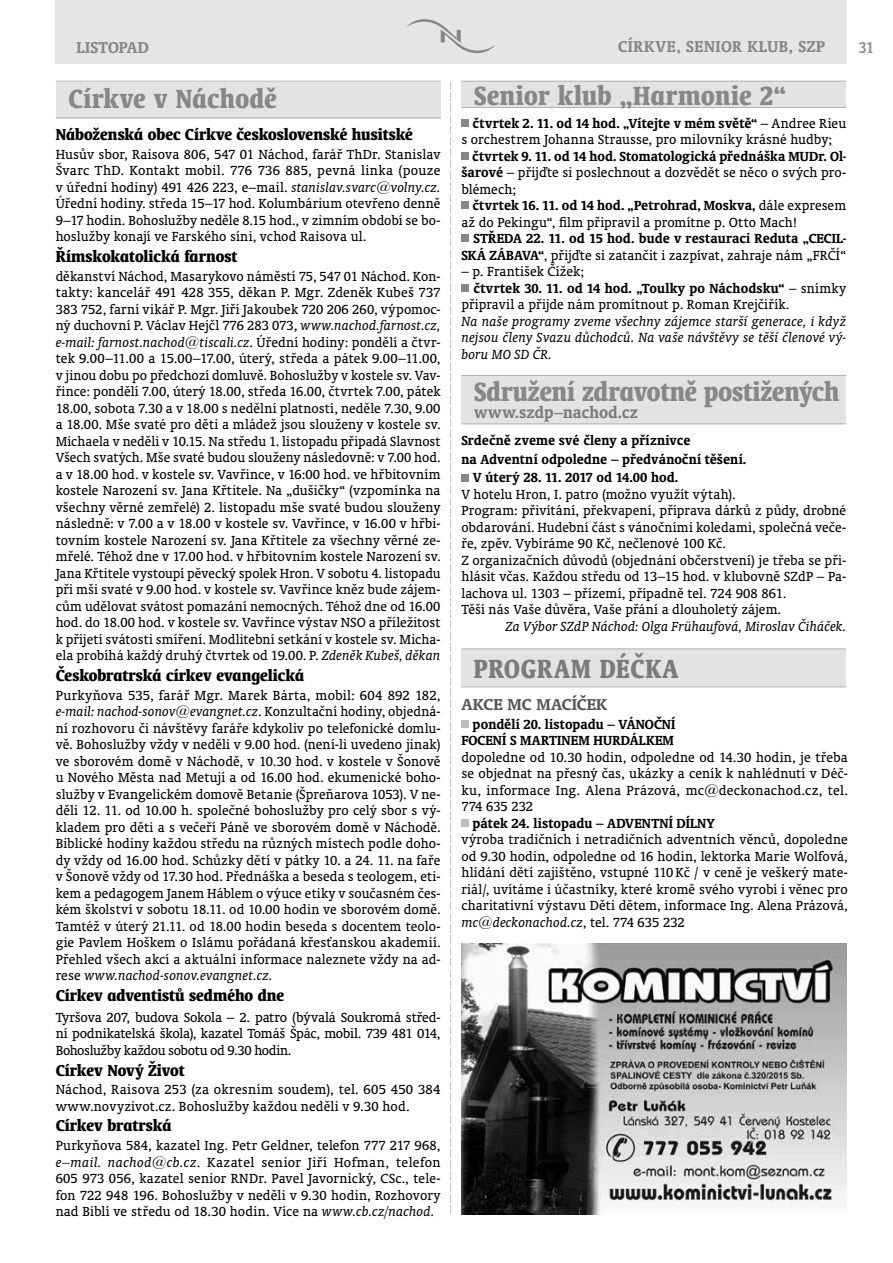
<style>
.page{position:relative;width:893px;height:1263px;background:#fff}
.page>*{position:absolute;margin:0;border:0;box-sizing:border-box;transform-origin:0 0}
.t1{font:700 condensed 30px "Oranda AT";letter-spacing:.005em;color:#878787;scale:.95 1}
.t2{font:700 condensed 30px "Oranda AT";letter-spacing:.03em;color:#7c7b7b;scale:.92 1}
.t3{font:700 condensed 18px "Oranda AT";color:#000}
.t4{font:700 18px "Oranda AT";letter-spacing:.03em;color:#878787}
.t5{font:700 18px "Oranda AT";color:#7c7b7b}
.t6{font:700 18px "Oranda AT";letter-spacing:.01em;color:#575756;scale:1.05 1}
.t7{font:700 18px "Oranda AT";letter-spacing:.01em;color:#878787}
.t8{font:700 18px "Oranda AT";color:#929292;scale:.9 1}
.t9{font:15px/16.5px "Oranda AT";letter-spacing:.005em;color:#000;text-align:justify}
.t10{font:700 15px/16.5px "Oranda AT";letter-spacing:.005em;color:#000;text-align:right}
.t11{font:italic 15px/16.5px "Oranda AT";letter-spacing:.005em;color:#000;text-align:justify}
.s1{font-style:italic}
.s2{font-weight:700}
.s3{font-weight:400}
</style>
<div class="page">
<div style="left:55px;top:0;width:792px;height:64px;background:#e5e5e5"></div>
<svg style="left:406px;top:19px;width:89px;height:34px"></svg>
<div style="left:56px;top:82px;width:385px;height:36px;background:#e3e3e3"></div>
<hr style="left:56px;top:117px;width:385px;height:1px;background:#b3b2b2">
<hr style="left:56px;top:81px;width:385px;height:1px;background:#b3b2b2">
<svg style="left:450px;top:81px;width:1px;height:1133px"></svg>
<div style="left:461px;top:376px;width:385px;height:48px;background:#e3e3e3"></div>
<hr style="left:461px;top:423px;width:385px;height:1px;background:#b3b2b2">
<hr style="left:461px;top:375px;width:385px;height:1px;background:#b3b2b2">
<div style="left:461px;top:82px;width:385px;height:26px;background:#e3e3e3"></div>
<hr style="left:461px;top:107px;width:385px;height:1px;background:#b3b2b2">
<hr style="left:461px;top:81px;width:385px;height:1px;background:#b3b2b2">
<img style="left:461px;top:943px;width:385px;height:271px">
<div style="left:461px;top:119px;width:8px;height:8px;background:#878787"></div>
<div style="left:461px;top:152px;width:8px;height:8px;background:#878787"></div>
<div style="left:461px;top:201px;width:8px;height:8px;background:#878787"></div>
<div style="left:461px;top:234px;width:8px;height:8px;background:#878787"></div>
<div style="left:461px;top:284px;width:8px;height:8px;background:#878787"></div>
<div style="left:461px;top:474px;width:8px;height:7px;background:#878787"></div>
<div style="left:461px;top:720px;width:8px;height:8px;background:#bcbcbc"></div>
<div style="left:461px;top:819px;width:8px;height:8px;background:#bcbcbc"></div>
<div style="left:461px;top:649px;width:385px;height:37px;background:#e3e3e3"></div>
<hr style="left:461px;top:686px;width:385px;height:1px;background:#b3b2b2">
<hr style="left:461px;top:648px;width:385px;height:1px;background:#b3b2b2">
<p class="t7" style="left:77px;top:37px;width:74px">LISTOPAD</p>
<p class="t4" style="left:618px;top:36px;width:208px">CÍRKVE, SENIOR KLUB, SZP</p>
<p class="t8" style="left:859px;top:37px;width:18px">31</p>
<h1 class="t1" style="left:69px;top:81px;width:221px">Církve v Náchodě</h1>
<p class="t3" style="left:56px;top:124px;width:359px">Náboženská obec Církve československé husitské</p>
<p class="t9" style="left:56px;top:146px;width:386px">Husův sbor, Raisova 806, 547 01 Náchod, farář ThDr. Stanislav Švarc ThD. Kontakt mobil. 776 736 885, pevná linka (pouze v úřední hodiny) 491 426 223, e–mail. <span class="s1">stanislav.svarc@volny.cz.<br></span>Úřední hodiny. středa 15–17 hod. Kolumbárium otevřeno denně 9–17 hodin. Bohoslužby neděle 8.15 hod., v zimním období se bo&shy;hoslužby konají ve Farského síni, vchod Raisova ul.</p>
<p class="t3" style="left:56px;top:246px;width:183px">Římskokatolická farnost</p>
<p class="t9" style="left:56px;top:268px;width:386px">děkanství Náchod, Masarykovo náměstí 75, 547 01 Náchod. Kon&shy;takty: kancelář 491 428 355, děkan P. Mgr. Zdeněk Kubeš 737<br>383 752, farní vikář P. Mgr. Jiří Jakoubek 720 206 260, výpomoc&shy;ný duchovní P. Václav Hejčl 776 283 073, <span class="s1">www.nachod.farnost.cz, e-mail: farnost.nachod@tiscali.cz</span>. Úřední hodiny: pondělí a čtvr&shy;tek 9.00–11.00 a 15.00–17.00, úterý, středa a pátek 9.00–11.00, v jinou dobu po předchozí domluvě. Bohoslužby v kostele sv. Vav&shy;řince: pondělí 7.00, úterý 18.00, středa 16.00, čtvrtek 7.00, pátek 18.00, sobota 7.30 a v 18.00 s nedělní platností, neděle 7.30, 9.00 a 18.00. Mše svaté pro děti a mládež jsou slouženy v kostele sv.<br>Michaela v neděli v 10.15. Na středu 1. listopadu připadá Slavnost Všech svatých. Mše svaté budou slouženy následovně: v 7.00 hod. a v 18.00 hod. v kostele sv. Vavřince, v 16:00 hod. ve hřbitovním kostele Narození sv. Jana Křtitele. Na „dušičky“ (vzpomínka na všechny věrné zemřelé) 2. listopadu mše svaté budou slouženy následně: v 7.00 a v 18.00 v kostele sv. Vavřince, v 16.00 v hřbi&shy;tovním kostele Narození sv. Jana Křtitele za všechny věrné ze&shy;mřelé. Téhož dne v 17.00 hod. v hřbitovním kostele Narození sv.<br>Jana Křtitele vystoupí pěvecký spolek Hron. V sobotu 4. listopadu při mši svaté v 9.00 hod. v kostele sv. Vavřince kněz bude zájem&shy;cům udělovat svátost pomazání nemocných. Téhož dne od 16.00 hod. do 18.00 hod. v kostele sv. Vavřince výstav NSO a příležitost k přijetí svátosti smíření. Modlitební setkání v kostele sv. Micha&shy;ela probíhá každý druhý čtvrtek od 19.00. P. <span class="s1">Zdeněk Kubeš, děkan</span></p>
<p class="t3" style="left:56px;top:665px;width:250px">Českobratrská církev evangelická</p>
<p class="t9" style="left:56px;top:687px;width:386px">Purkyňova 535, farář Mgr. Marek Bárta, mobil: 604 892 182, <span class="s1">e-mail: nachod-sonov@evangnet.cz</span>. Konzultační hodiny, objedná&shy;ní rozhovoru či návštěvy faráře kdykoliv po telefonické domlu&shy;vě. Bohoslužby vždy v neděli v 9.00 hod. (není-li uvedeno jinak) ve sborovém domě v Náchodě, v 10.30 hod. v kostele v Šonově u Nového Města nad Metují a od 16.00 hod. ekumenické boho&shy;služby v Evangelickém domově Betanie (Špreňarova 1053). V ne&shy;děli 12. 11. od 10.00 h. společné bohoslužby pro celý sbor s vý&shy;kladem pro děti a s večeří Páně ve sborovém domě v Náchodě.<br>Biblické hodiny každou středu na různých místech podle doho&shy;dy vždy od 16.00 hod. Schůzky dětí v pátky 10. a 24. 11. na faře v Šonově vždy od 17.30 hod. Přednáška a beseda s teologem, eti&shy;kem a pedagogem Janem Háblem o výuce etiky v současném čes&shy;kém školství v sobotu 18.11. od 10.00 hodin ve sborovém domě.<br>Tamtéž v úterý 21.11. od 18.00 hodin beseda s docentem teolo&shy;gie Pavlem Hoškem o Islámu pořádaná křesťanskou akademií.<br>Přehled všech akcí a aktuální informace naleznete vždy na ad&shy;rese <span class="s1">www.nachod-sonov.evangnet.cz.</span></p>
<p class="t3" style="left:56px;top:985px;width:230px">Církev adventistů sedmého dne</p>
<p class="t9" style="left:56px;top:1009px;width:386px">Tyršova 207, budova Sokola – 2. patro (bývalá Soukromá střed&shy;ní podnikatelská škola), kazatel Tomáš Špác, mobil. 739 481 014, Bohoslužby každou sobotu od 9.30 hodin.</p>
<p class="t3" style="left:56px;top:1059px;width:130px">Církev Nový Život</p>
<p class="t9" style="left:56px;top:1081px;width:386px">Náchod, Raisova 253 (za okresním soudem), tel. 605 450 384 www.novyzivot.cz. Bohoslužby každou neděli v 9.30 hod.</p>
<p class="t3" style="left:56px;top:1115px;width:117px">Církev bratrská</p>
<p class="t9" style="left:56px;top:1137px;width:386px">Purkyňova 584, kazatel Ing. Petr Geldner, telefon 777 217 968, <span class="s1">e–mail. nachod@cb.cz</span>. Kazatel senior Jiří Hofman, telefon 605 973 056, kazatel senior RNDr. Pavel Javornický, CSc., tele&shy;fon 722 948 196. Bohoslužby v neděli v 9.30 hodin, Rozhovory nad Biblí ve středu od 18.30 hodin. Více na <span class="s1">www.cb.cz/nachod.</span></p>
<h1 class="t1" style="left:474px;top:78px;width:330px">Senior klub „Harmonie 2“</h1>
<p class="t9" style="left:461px;top:115px;width:386px;text-indent:11px"><span class="s2">čtvrtek 2. 11. od 14 hod. „Vítejte v mém světě“</span> – Andree Rieu s orchestrem Johanna Strausse, pro milovníky krásné hudby;</p>
<p class="t10" style="left:461px;top:147px;width:386px;text-align:justify;text-indent:11px">čtvrtek 9. 11. od 14 hod. Stomatologická přednáška MUDr. Ol&shy;šarové <span class="s3">– přijďte si poslechnout a dozvědět se něco o svých pro&shy;blémech;</span></p>
<p class="t9" style="left:461px;top:197px;width:386px;text-indent:11px"><span class="s2">čtvrtek 16. 11. od 14 hod. „Petrohrad, Moskva,</span> dále expresem až do Pekingu“, film připravil a promítne p. Otto Mach!</p>
<p class="t10" style="left:461px;top:230px;width:386px">STŘEDA 22. 11. od 15 hod. bude v restauraci Reduta „CECIL-<br>SKÁ ZÁBAVA“<span class="s3">, přijďte si zatančit i zazpívat, zahraje nám „FRČÍ“</span></p>
<p class="t9" style="left:461px;top:263px;width:124px">– p. František Čížek;</p>
<p class="t10" style="left:473px;top:279px;width:374px">čtvrtek 30. 11. od 14 hod. „Toulky po Náchodsku“ <span class="s3">– snímky</span></p>
<p class="t9" style="left:461px;top:296px;width:329px">připravil a přijde nám promítnout p. Roman Krejčiřík.</p>
<p class="t11" style="left:461px;top:313px;width:386px">Na naše programy zveme všechny zájemce starší generace, i když nejsou členy Svazu důchodců. Na vaše návštěvy se těší členové vý&shy;boru MO SD ČR.</p>
<h1 class="t1" style="left:474px;top:374px;width:386px">Sdružení zdravotně postižených</h1>
<p class="t5" style="left:474px;top:401px;width:165px">www.szdp–nachod.cz</p>
<p class="t10" style="left:461px;top:432px;width:231px">Srdečně zveme své členy a příznivce</p>
<p class="t10" style="left:461px;top:451px;width:287px">na Adventní odpoledne – předvánoční těšení.</p>
<p class="t10" style="left:473px;top:469px;width:207px">V úterý 28. 11. 2017 od 14.00 hod.</p>
<p class="t9" style="left:461px;top:486px;width:386px;text-align:left">V hotelu Hron, I. patro (možno využít výtah).<br>Program: přivítání, překvapení, příprava dárků z půdy, drobné obdarování. Hudební část s vánočními koledami, společná veče&shy;ře, zpěv. Vybíráme 90 Kč, nečlenové 100 Kč.<br>Z organizačních důvodů (objednání občerstvení) je třeba se při&shy;hlásit včas. Každou středu od 13–15 hod. v klubovně SZdP – Pa&shy;lachova ul. 1303 – přízemí, případně tel. 724 908 861.<br>Těší nás Vaše důvěra, Vaše přání a dlouholetý zájem.</p>
<p class="t11" style="left:505px;top:618px;width:342px">Za Výbor SZdP Náchod: Olga Frühaufová, Miroslav Čiháček.</p>
<h1 class="t2" style="left:474px;top:651px;width:224px">PROGRAM DÉČKA</h1>
<p class="t6" style="left:461px;top:694px;width:141px">AKCE MC MACÍČEK</p>
<p class="t10" style="left:461px;top:715px;width:215px">pondělí 20. listopadu – VÁNOČNÍ<br>FOCENÍ S MARTINEM HURDÁLKEM</p>
<p class="t9" style="left:461px;top:748px;width:388px">dopoledne od 10.30 hodin, odpoledne od 14.30 hodin, je třeba se objednat na přesný čas, ukázky a ceník k nahlédnutí v Déč&shy;ku, informace Ing. Alena Prázová, mc@deckonachod.cz, tel.<br>774 635 232</p>
<p class="t10" style="left:473px;top:814px;width:244px">pátek 24. listopadu – ADVENTNÍ DÍLNY</p>
<p class="t9" style="left:461px;top:831px;width:388px">výroba tradičních i netradičních adventních věnců, dopoledne od 9.30 hodin, odpoledne od 16 hodin, lektorka Marie Wolfová, hlídání dětí zajištěno, vstupné 110Kč / v ceně je veškerý mate&shy;riál/, uvítáme i účastníky, které kromě svého vyrobí i věnec pro charitativní výstavu Děti dětem, informace Ing. Alena Prázová, <span class="s1">mc@deckonachod.cz</span>, tel. 774 635 232</p>
</div>
